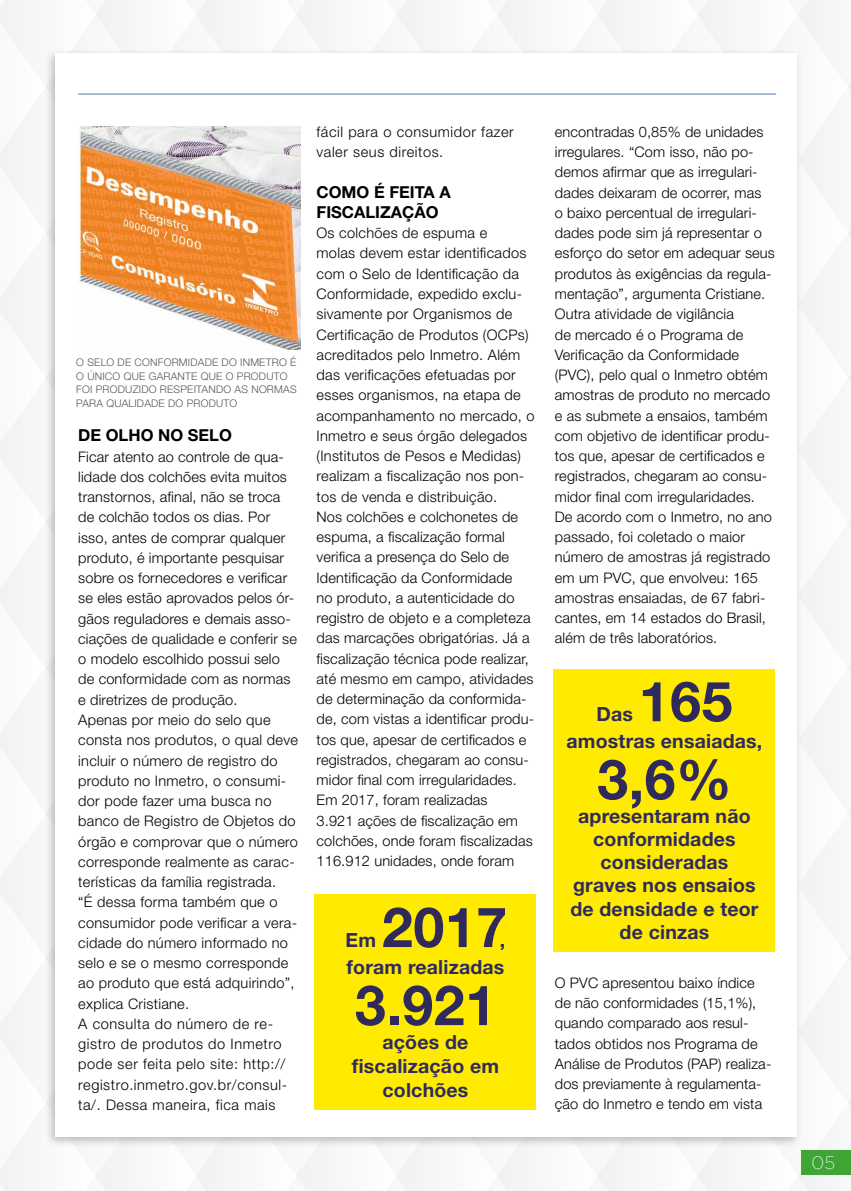
<style>
.page{position:relative;width:851px;height:1191px;background:#fff}
.page>*{position:absolute;margin:0;border:0;box-sizing:border-box;transform-origin:0 0}
.t1{font:700 55.5px "Helvetica Neue LT Std";letter-spacing:.01em;color:#302a5c}
.t2{font:700 19.5px/23.2px "Helvetica Neue LT Std";letter-spacing:.01em;color:#302a5c;text-align:center}
.t3{font:200 18px "Gotham";color:#fff}
.t4{font:700 16.5px/20.2px "Helvetica Neue LT Std";color:#000}
.t5{font:300 14.55px/20.2px "Helvetica Neue LT Std";letter-spacing:.01em;color:#000}
.t6{font:300 14.55px/20.2px "Helvetica Neue LT Std";letter-spacing:.04em;color:#000}
.t7{font:300 10.5px/13.5px "Helvetica Neue LT Std";letter-spacing:.02em;color:#575756}
</style>
<div class="page">
<img style="left:0;top:0;width:1px;height:1191px">
<div style="left:801px;top:1150px;width:49px;height:25px;background:#3fa535"></div>
<div style="left:44px;top:48px;width:758px;height:1100px;background:#000;opacity:.24"></div>
<div style="left:55px;top:53px;width:741px;height:1084px;background:#fff"></div>
<img style="left:79px;top:126px;width:221px;height:223px">
<div style="left:315px;top:894px;width:221px;height:215px;background:#feeb00"></div>
<div style="left:553px;top:669px;width:222px;height:282px;background:#feeb00"></div>
<hr style="left:78px;top:94px;width:698px;height:1px;background:#4d7bb1">
<p class="t7" style="left:76px;top:355px;width:222px">O SELO DE CONFORMIDADE DO INMETRO É<br>O ÚNICO QUE GARANTE QUE O PRODUTO<br>FOI PRODUZIDO RESPEITANDO AS NORMAS<br>PARA QUALIDADE DO PRODUTO</p>
<p class="t4" style="left:78px;top:425px;width:155px">DE OLHO NO SELO</p>
<p class="t5" style="left:78px;top:446px;width:221px">Ficar atento ao controle de qua&shy;lidade dos colchões evita muitos transtornos, afinal, não se troca de colchão todos os dias. Por isso, antes de comprar qualquer produto, é importante pesquisar sobre os fornecedores e verificar se eles estão aprovados pelos ór&shy;gãos reguladores e demais asso&shy;ciações de qualidade e conferir se o modelo escolhido possui selo de conformidade com as normas e diretrizes de produção.<br>Apenas por meio do selo que consta nos produtos, o qual deve incluir o número de registro do produto no Inmetro, o consumi&shy;dor pode fazer uma busca no banco de Registro de Objetos do órgão e comprovar que o número corresponde realmente as carac&shy;terísticas da família registrada.<br>“É dessa forma também que o consumidor pode verificar a vera&shy;cidade do número informado no selo e se o mesmo corresponde ao produto que está adquirindo”, explica Cristiane.<br>A consulta do número de re&shy;gistro de produtos do Inmetro pode ser feita pelo site: http:// registro.inmetro.gov.br/consul&shy;ta/. Dessa maneira, fica mais</p>
<p class="t6" style="left:316px;top:121px;width:199px">fácil para o consumidor fazer valer seus direitos.</p>
<p class="t4" style="left:316px;top:181px;width:136px">COMO É FEITA A<br>FISCALIZAÇÃO</p>
<p class="t5" style="left:316px;top:223px;width:219px">Os colchões de espuma e<br>molas devem estar identificados com o Selo de Identificação da<br>Conformidade, expedido exclu&shy;sivamente por Organismos de<br>Certificação de Produtos (OCPs) acreditados pelo Inmetro. Além das verificações efetuadas por esses organismos, na etapa de acompanhamento no mercado, o<br>Inmetro e seus órgão delegados (Institutos de Pesos e Medidas) realizam a fiscalização nos pon&shy;tos de venda e distribuição.<br>Nos colchões e colchonetes de espuma, a fiscalização formal verifica a presença do Selo de<br>Identificação da Conformidade<br>no produto, a autenticidade do registro de objeto e a completeza das marcações obrigatórias. Já a fiscalização técnica pode realizar, até mesmo em campo, atividades de determinação da conformida&shy;de, com vistas a identificar produ&shy;tos que, apesar de certificados e registrados, chegaram ao consu&shy;midor final com irregularidades.<br>Em 2017, foram realizadas<br>3.921 ações de fiscalização em colchões, onde foram fiscalizadas<br>116.912 unidades, onde foram</p>
<h1 class="t1" style="left:382px;top:893px;width:127px">2017</h1>
<h2 class="t2" style="left:346px;top:926px;width:160px;line-height:27px;text-align:right">,<br>foram realizadas</h2>
<h1 class="t1" style="left:355px;top:971px;width:143px">3.921</h1>
<h2 class="t2" style="left:352px;top:1029px;width:149px;line-height:24px">ações de fiscalização em colchões</h2>
<h2 class="t2" style="left:345px;top:928px;width:32px">Em</h2>
<p class="t5" style="left:554px;top:121px;width:221px">encontradas 0,85% de unidades irregulares. “Com isso, não po&shy;demos afirmar que as irregulari&shy;dades deixaram de ocorrer, mas<br>o baixo percentual de irregulari&shy;dades pode sim já representar o esforço do setor em adequar seus produtos às exigências da regula&shy;mentação”, argumenta Cristiane.<br>Outra atividade de vigilância<br>de mercado é o Programa de<br>Verificação da Conformidade (PVC), pelo qual o Inmetro obtém amostras de produto no mercado e as submete a ensaios, também com objetivo de identificar produ&shy;tos que, apesar de certificados e registrados, chegaram ao consu&shy;midor final com irregularidades.<br>De acordo com o Inmetro, no ano passado, foi coletado o maior número de amostras já registrado em um PVC, que envolveu: 165 amostras ensaiadas, de 67 fabri&shy;cantes, em 14 estados do Brasil, além de três laboratórios.</p>
<h1 class="t1" style="left:638px;top:667px;width:95px">165</h1>
<h2 class="t2" style="left:566px;top:729px;width:197px">amostras ensaiadas,</h2>
<h2 class="t2" style="left:596px;top:702px;width:38px">Das</h2>
<h1 class="t1" style="left:597px;top:745px;width:136px">3,6%</h1>
<h2 class="t2" style="left:570px;top:826px;width:190px">conformidades consideradas graves nos ensaios de densidade e teor de cinzas</h2>
<h2 class="t2" style="left:578px;top:803px;width:174px">apresentaram não</h2>
<p class="t5" style="left:554px;top:972px;width:218px">O PVC apresentou baixo índice de não conformidades (15,1%), quando comparado aos resul&shy;tados obtidos nos Programa de<br>Análise de Produtos (PAP) realiza&shy;dos previamente à regulamenta&shy;ção do Inmetro e tendo em vista</p>
<p class="t3" style="left:811px;top:1153px;width:25px">05</p>
</div>
